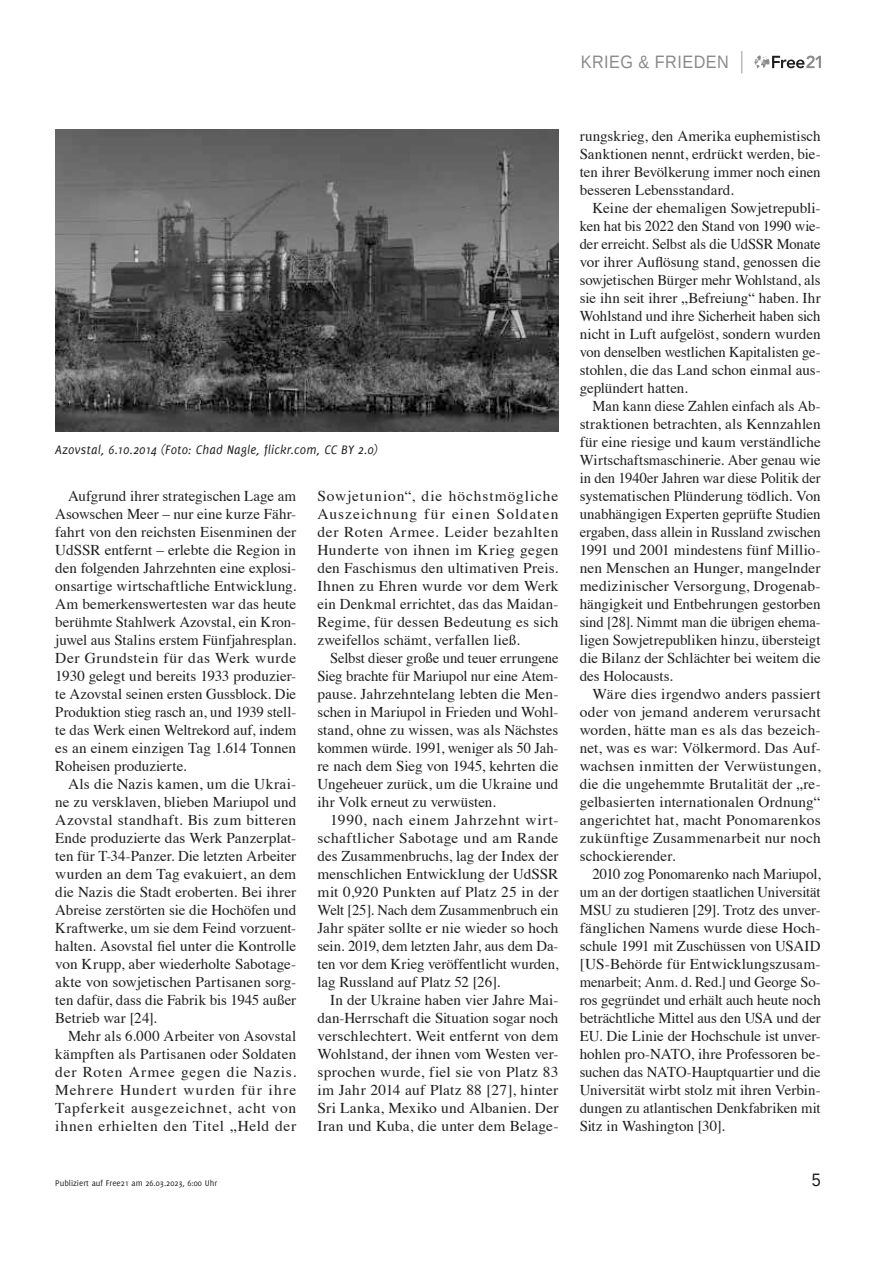
<style>
.page{position:relative;width:893px;height:1263px;background:#fff}
.page>*{position:absolute;margin:0;border:0;box-sizing:border-box;transform-origin:0 0}
.t1{font:18px "Liberation Sans";letter-spacing:.03em;color:#8a8a8a;scale:.9 1}
.t2{font:18px "Liberation Sans";color:#1f1f1f;scale:.9 1}
.t3{font:15px/18px "Times";letter-spacing:.005em;color:#1f1f1f;text-align:justify}
.t4{font:italic 13.5px "Delicious";letter-spacing:.015em;color:#1f1f1f}
.t5{font:9px "Delicious";color:#1f1f1f}
</style>
<div class="page">
<svg style="left:755px;top:55px;width:66px;height:13px"></svg>
<svg style="left:741px;top:51px;width:1px;height:23px"></svg>
<img style="left:55px;top:130px;width:503px;height:301px">
<p class="t1" style="left:581px;top:51px;width:166px">KRIEG &amp; FRIEDEN</p>
<p class="t4" style="left:55px;top:442px;width:324px">Azovstal, 6.10.2014 (Foto: Chad Nagle, flickr.com, CC BY 2.0)</p>
<p class="t3" style="left:55px;top:486px;width:242px;text-indent:13px">Aufgrund ihrer strategischen Lage am Asowschen Meer – nur eine kurze Fähr&shy;fahrt von den reichsten Eisenminen der UdSSR entfernt – erlebte die Region in den folgenden Jahrzehnten eine explosi&shy;onsartige wirtschaftliche Entwicklung.<br>Am bemerkenswertesten war das heute berühmte Stahlwerk Azovstal, ein Kron&shy;juwel aus Stalins erstem Fünfjahresplan.<br>Der Grundstein für das Werk wurde 1930 gelegt und bereits 1933 produzier&shy;te Azovstal seinen ersten Gussblock. Die Produktion stieg rasch an, und 1939 stell&shy;te das Werk einen Weltrekord auf, indem es an einem einzigen Tag 1.614 Tonnen Roheisen produzierte.</p>
<p class="t3" style="left:55px;top:774px;width:242px;text-indent:13px">Als die Nazis kamen, um die Ukrai&shy;ne zu versklaven, blieben Mariupol und Azovstal standhaft. Bis zum bitteren Ende produzierte das Werk Panzerplat&shy;ten für T-34-Panzer. Die letzten Arbeiter wurden an dem Tag evakuiert, an dem die Nazis die Stadt eroberten. Bei ihrer Abreise zerstörten sie die Hochöfen und Kraftwerke, um sie dem Feind vorzuent&shy;halten. Asovstal fiel unter die Kontrolle von Krupp, aber wiederholte Sabotage&shy;akte von sowjetischen Partisanen sorg&shy;ten dafür, dass die Fabrik bis 1945 außer Betrieb war [24].</p>
<p class="t3" style="left:55px;top:1026px;width:242px;text-indent:13px">Mehr als 6.000 Arbeiter von Asovstal kämpften als Partisanen oder Soldaten der Roten Armee gegen die Nazis.<br>Mehrere Hundert wurden für ihre Tapferkeit ausgezeichnet, acht von ihnen erhielten den Titel „Held der</p>
<p class="t3" style="left:317px;top:486px;width:242px">Sowjetunion“, die höchstmögliche Auszeichnung für einen Soldaten der Roten Armee. Leider bezahlten Hunderte von ihnen im Krieg gegen den Faschismus den ultimativen Preis.<br>Ihnen zu Ehren wurde vor dem Werk ein Denkmal errichtet, das das Maidan-Regime, für dessen Bedeutung es sich zweifellos schämt, verfallen ließ.</p>
<p class="t3" style="left:317px;top:648px;width:242px;text-indent:13px">Selbst dieser große und teuer errungene Sieg brachte für Mariupol nur eine Atem&shy;pause. Jahrzehntelang lebten die Men&shy;schen in Mariupol in Frieden und Wohl&shy;stand, ohne zu wissen, was als Nächstes kommen würde. 1991, weniger als 50 Jah&shy;re nach dem Sieg von 1945, kehrten die Ungeheuer zurück, um die Ukraine und ihr Volk erneut zu verwüsten.</p>
<p class="t3" style="left:317px;top:810px;width:242px;text-indent:13px">1990, nach einem Jahrzehnt wirt&shy;schaftlicher Sabotage und am Rande des Zusammenbruchs, lag der Index der menschlichen Entwicklung der UdSSR mit 0,920 Punkten auf Platz 25 in der Welt [25]. Nach dem Zusammenbruch ein Jahr später sollte er nie wieder so hoch sein. 2019, dem letzten Jahr, aus dem Da&shy;ten vor dem Krieg veröffentlicht wurden, lag Russland auf Platz 52 [26].</p>
<p class="t3" style="left:317px;top:990px;width:242px;text-indent:13px">In der Ukraine haben vier Jahre Mai&shy;dan-Herrschaft die Situation sogar noch verschlechtert. Weit entfernt von dem Wohlstand, der ihnen vom Westen ver&shy;sprochen wurde, fiel sie von Platz 83 im Jahr 2014 auf Platz 88 [27], hinter Sri Lanka, Mexiko und Albanien. Der Iran und Kuba, die unter dem Belage-</p>
<p class="t3" style="left:580px;top:126px;width:242px">rungskrieg, den Amerika euphemistisch Sanktionen nennt, erdrückt werden, bie&shy;ten ihrer Bevölkerung immer noch einen besseren Lebensstandard.</p>
<p class="t3" style="left:580px;top:198px;width:242px;text-indent:13px">Keine der ehemaligen Sowjetrepubli&shy;ken hat bis 2022 den Stand von 1990 wie&shy;der erreicht. Selbst als die UdSSR Monate vor ihrer Auflösung stand, genossen die sowjetischen Bürger mehr Wohlstand, als sie ihn seit ihrer „Befreiung“ haben. Ihr Wohlstand und ihre Sicherheit haben sich nicht in Luft aufgelöst, sondern wurden von denselben westlichen Kapitalisten ge&shy;stohlen, die das Land schon einmal aus&shy;geplündert hatten.</p>
<p class="t3" style="left:580px;top:396px;width:242px;text-indent:13px">Man kann diese Zahlen einfach als Ab&shy;straktionen betrachten, als Kennzahlen für eine riesige und kaum verständliche Wirtschaftsmaschinerie. Aber genau wie in den 1940er Jahren war diese Politik der systematischen Plünderung tödlich. Von unabhängigen Experten geprüfte Studien ergaben, dass allein in Russland zwischen 1991 und 2001 mindestens fünf Millio&shy;nen Menschen an Hunger, mangelnder medizinischer Versorgung, Drogenab&shy;hängigkeit und Entbehrungen gestorben sind [28]. Nimmt man die übrigen ehema&shy;ligen Sowjetrepubliken hinzu, übersteigt die Bilanz der Schlächter bei weitem die des Holocausts.</p>
<p class="t3" style="left:580px;top:684px;width:242px;text-indent:13px">Wäre dies irgendwo anders passiert oder von jemand anderem verursacht worden, hätte man es als das bezeich&shy;net, was es war: Völkermord. Das Auf&shy;wachsen inmitten der Verwüstungen, die die ungehemmte Brutalität der „re&shy;gelbasierten internationalen Ordnung“ angerichtet hat, macht Ponomarenkos zukünftige Zusammenarbeit nur noch schockierender.</p>
<p class="t3" style="left:580px;top:864px;width:242px;text-indent:13px">2010 zog Ponomarenko nach Mariupol, um an der dortigen staatlichen Universität MSU zu studieren [29]. Trotz des unver&shy;fänglichen Namens wurde diese Hoch&shy;schule 1991 mit Zuschüssen von USAID [US-Behörde für Entwicklungszusam&shy;menarbeit; Anm. d. Red.] und George So&shy;ros gegründet und erhält auch heute noch beträchtliche Mittel aus den USA und der EU. Die Linie der Hochschule ist unver&shy;hohlen pro-NATO, ihre Professoren be&shy;suchen das NATO-Hauptquartier und die Universität wirbt stolz mit ihren Verbin&shy;dungen zu atlantischen Denkfabriken mit Sitz in Washington [30].</p>
<p class="t5" style="left:55px;top:1177px;width:163px">Publiziert auf Free21 am 26.03.2023, 6:00 Uhr</p>
<p class="t2" style="left:812px;top:1168px;width:12px">5</p>
</div>
